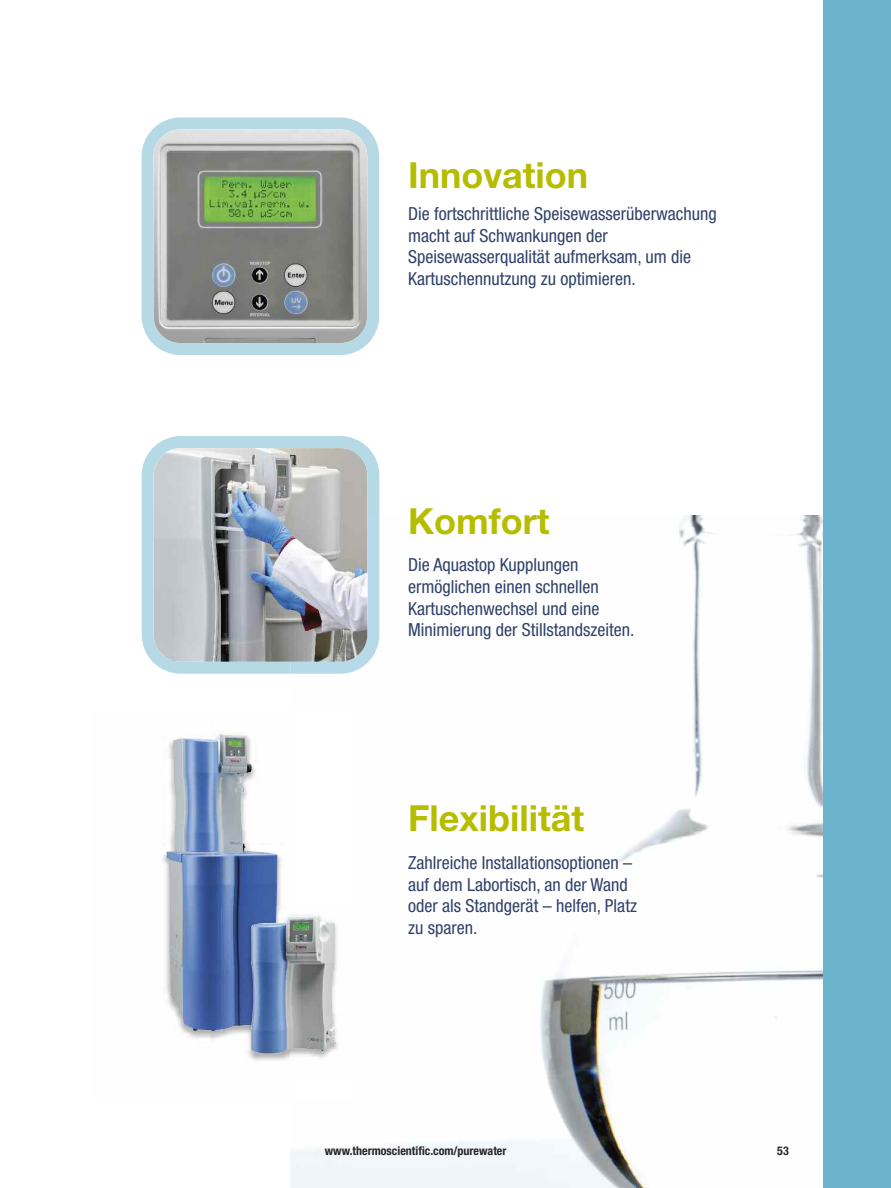
<style>
.page{position:relative;width:891px;height:1188px;background:#fff}
.page>*{position:absolute;margin:0;border:0;box-sizing:border-box;transform-origin:0 0}
.t1{font:700 36px "Helvetica Neue LT Std";color:#b6bd00}
.t2{font:condensed 18px/21.6px "Helvetica Neue LT Std";color:#31416a}
.t3{font:700 condensed 12px "Helvetica Neue LT Std";color:#272627}
</style>
<div class="page">
<img style="left:290px;top:515px;width:533px;height:673px">
<hr style="left:0;top:0;width:1px;height:1188px;background:#6cb4ce">
<svg style="left:142px;top:436px;width:237px;height:238px;background:#bedde8"></svg>
<img style="left:340px;top:635px;width:39px;height:39px">
<img style="left:154px;top:448px;width:213px;height:214px;border-radius:27px">
<div style="left:824px;top:0;width:67px;height:1188px;background:#6cb4ce"></div>
<img style="left:163px;top:711px;width:196px;height:389px">
<img style="left:166px;top:733px;width:111px;height:298px">
<img style="left:221px;top:906px;width:131px;height:174px">
<img style="left:221px;top:906px;width:56px;height:123px">
<img style="left:251px;top:915px;width:85px;height:139px">
<svg style="left:142px;top:117px;width:237px;height:238px;background:#bfdde8"></svg>
<img style="left:154px;top:129px;width:213px;height:214px;border-radius:27px">
<h1 class="t1" style="left:408px;top:163px;width:181px">Innovation</h1>
<p class="t2" style="left:408px;top:204px;width:310px">Die fortschrittliche Speisewasserüberwachung macht auf Schwankungen der Speisewasserqualität aufmerksam, um die Kartuschennutzung zu optimieren.</p>
<h1 class="t1" style="left:408px;top:508px;width:143px">Komfort</h1>
<p class="t2" style="left:408px;top:556px;width:228px">Die Aquastop Kupplungen ermöglichen einen schnellen<br>Kartuschenwechsel und eine<br>Minimierung der Stillstandszeiten.</p>
<h1 class="t1" style="left:408px;top:805px;width:177px">Flexibilität</h1>
<p class="t2" style="left:408px;top:853px;width:230px">Zahlreiche Installationsoptionen – auf dem Labortisch, an der Wand oder als Standgerät – helfen, Platz zu sparen.</p>
<p class="t3" style="left:325px;top:1146px;width:183px">www.thermoscientific.com/purewater</p>
<p class="t3" style="left:777px;top:1146px;width:13px">53</p>
</div>
